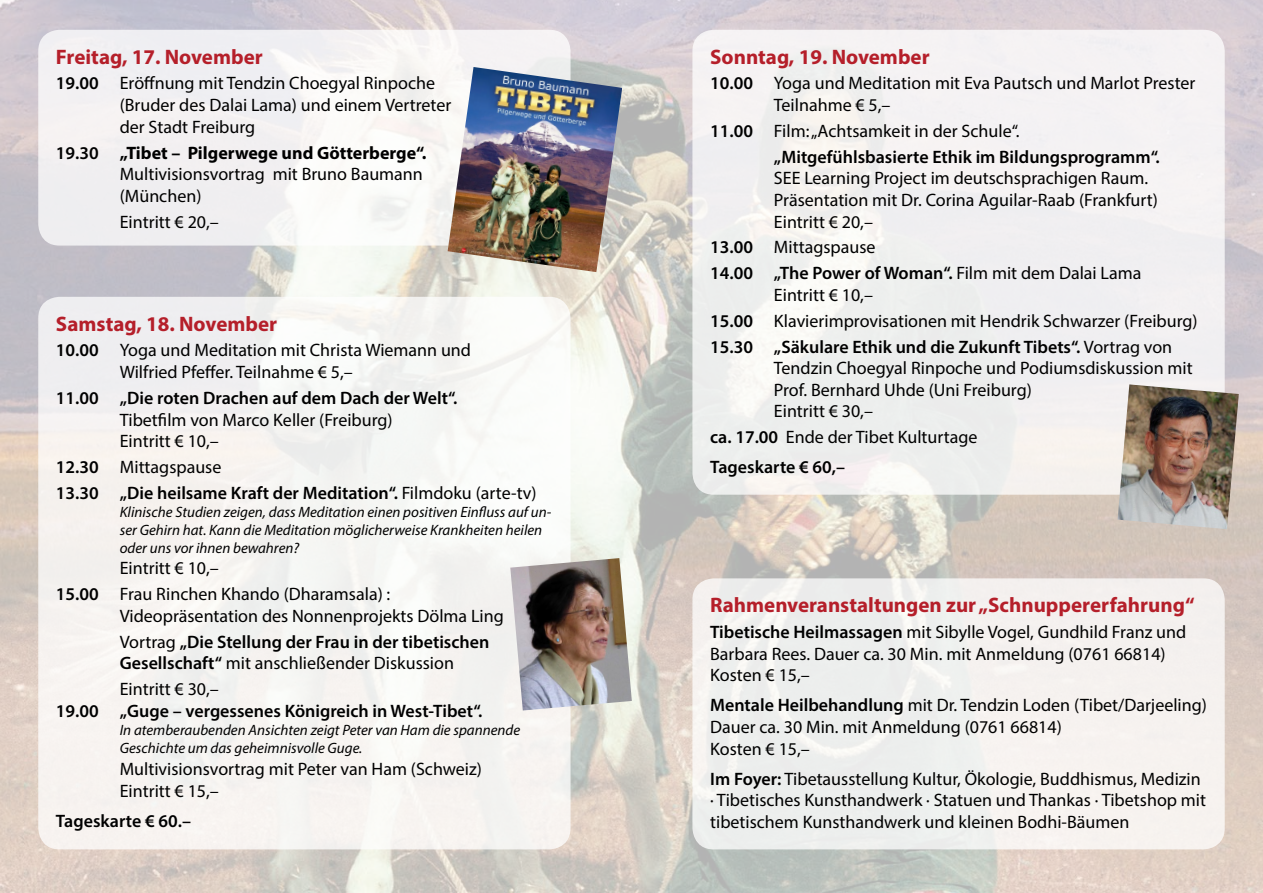
<style>
.page{position:relative;width:1263px;height:893px;background:#fff}
.page>*{position:absolute;margin:0;border:0;box-sizing:border-box;transform-origin:0 0}
.t1{font:700 21px "Myriad Pro";color:#b51f2a}
.t2{font:18px/21.6px "Myriad Pro";color:#000}
.t3{font:600 18px/25.8px "Myriad Pro";color:#000}
.t4{font:italic 15px/18px "Myriad Pro";color:#000}
.s1{font-weight:600}
.s2{font-weight:700}
.s3{font-weight:400}
</style>
<div class="page">
<img style="left:0;top:0;width:1263px;height:893px">
<div style="left:38px;top:30px;width:532px;height:216px;background:linear-gradient(to right,#f1eff1,#f8f6f5);border-radius:21px"></div>
<div style="left:38px;top:297px;width:532px;height:552px;background:#f6f4f1;border-radius:21px"></div>
<div style="left:692px;top:30px;width:533px;height:465px;background:#f1f0f1;border-radius:21px"></div>
<div style="left:692px;top:578px;width:533px;height:271px;background:#f3f1ef;border-radius:21px"></div>
<img style="left:448px;top:67px;width:174px;height:205px">
<img style="left:510px;top:558px;width:122px;height:152px">
<img style="left:1117px;top:384px;width:122px;height:145px">
<p class="t1" style="left:56px;top:43px;width:208px">Freitag, 17. November</p>
<p class="t2" style="left:120px;top:72px;width:333px;text-indent:-64px"><span class="s1">19.00</span> Eröffnung mit Tendzin Choegyal Rinpoche (Bruder des Dalai Lama) und einem Vertreter der Stadt Freiburg</p>
<p class="t2" style="left:120px;top:141px;width:308px;text-indent:-64px"><span class="s1">19.30</span> <span class="s2">„Tibet – Pilgerwege und Götterberge“.<br></span>Multivisionsvortrag mit Bruno Baumann (München)</p>
<p class="t2" style="left:120px;top:210px;width:101px">Eintritt € 20,–</p>
<p class="t1" style="left:56px;top:310px;width:223px">Samstag, 18. November</p>
<p class="t2" style="left:120px;top:339px;width:353px;text-indent:-64px"><span class="s1">10.00</span> Yoga und Meditation mit Christa Wiemann und<br>Wilfried Pfeffer. Teilnahme € 5,–</p>
<p class="t3" style="left:56px;top:385px;width:403px">11.00 „Die roten Drachen auf dem Dach der Welt“.</p>
<p class="t2" style="left:120px;top:408px;width:274px">Tibetfilm von Marco Keller (Freiburg)<br>Eintritt € 10,–</p>
<p class="t3" style="left:56px;top:454px;width:482px">12.30 <span class="s3">Mittagspause<br></span>13.30 „Die heilsame Kraft der Meditation“. <span class="s3">Filmdoku (arte-tv)</span></p>
<p class="t4" style="left:120px;top:503px;width:433px">Klinische Studien zeigen, dass Meditation einen positiven Einfluss auf un&shy;ser Gehirn hat. Kann die Meditation möglicherweise Krankheiten heilen oder uns vor ihnen bewahren?</p>
<p class="t2" style="left:56px;top:555px;width:336px;line-height:25.8px;text-indent:64px">Eintritt € 10,–<br><span class="s1">15.00</span> Frau Rinchen Khando (Dharamsala) :</p>
<p class="t2" style="left:120px;top:603px;width:386px;line-height:25.8px">Videopräsentation des Nonnenprojekts Dölma Ling<br>Vortrag <span class="s1">„Die Stellung der Frau in der tibetischen</span></p>
<p class="t2" style="left:120px;top:650px;width:336px;line-height:25.8px"><span class="s1">Gesellschaft“</span> mit anschließender Diskussion<br>Eintritt € 30,–</p>
<p class="t3" style="left:56px;top:698px;width:428px">19.00 „Guge – vergessenes Königreich in West-Tibet“.</p>
<p class="t4" style="left:120px;top:721px;width:402px">In atemberaubenden Ansichten zeigt Peter van Ham die spannende<br>Geschichte um das geheimnisvolle Guge.</p>
<p class="t2" style="left:120px;top:758px;width:364px">Multivisionsvortrag mit Peter van Ham (Schweiz)<br>Eintritt € 15,–</p>
<p class="t3" style="left:56px;top:807px;width:136px">Tageskarte € 60.–</p>
<p class="t1" style="left:710px;top:43px;width:221px">Sonntag, 19. November</p>
<p class="t2" style="left:774px;top:72px;width:423px;text-indent:-64px"><span class="s1">10.00</span> Yoga und Meditation mit Eva Pautsch und Marlot Prester<br>Teilnahme € 5,–</p>
<p class="t3" style="left:774px;top:117px;width:387px;text-indent:-64px">11.00 <span class="s3">Film: „Achtsamkeit in der Schule“. </span>„Mitgefühlsbasierte Ethik im Bildungsprogramm“.</p>
<p class="t2" style="left:774px;top:167px;width:385px">SEE Learning Project im deutschsprachigen Raum.<br>Präsentation mit Dr. Corina Aguilar-Raab (Frankfurt)<br>Eintritt € 20,–</p>
<p class="t2" style="left:710px;top:234px;width:433px;line-height:25.8px"><span class="s1">13.00</span> Mittagspause<br><span class="s1">14.00 „The Power of Woman“.</span> Film mit dem Dalai Lama</p>
<p class="t2" style="left:710px;top:282px;width:489px;line-height:25.8px;text-indent:64px">Eintritt € 10,–<br><span class="s1">15.00</span> Klavierimprovisationen mit Hendrik Schwarzer (Freiburg)<br><span class="s1">15.30 „Säkulare Ethik und die Zukunft Tibets“.</span> Vortrag von</p>
<p class="t2" style="left:774px;top:357px;width:420px">Tendzin Choegyal Rinpoche und Podiumsdiskussion mit<br>Prof. Bernhard Uhde (Uni Freiburg)<br>Eintritt € 30,–</p>
<p class="t3" style="left:710px;top:422px;width:269px;line-height:30.2px">ca. 17.00 <span class="s3">Ende der Tibet Kulturtage<br></span>Tageskarte € 60,–</p>
<p class="t1" style="left:710px;top:591px;width:486px">Rahmenveranstaltungen zur „Schnuppererfahrung“</p>
<p class="t2" style="left:710px;top:621px;width:478px"><span class="s1">Tibetische Heilmassagen</span> mit Sibylle Vogel, Gundhild Franz und<br>Barbara Rees. Dauer ca. 30 Min. mit Anmeldung (0761 66814)<br>Kosten € 15,–</p>
<p class="t2" style="left:710px;top:694px;width:498px"><span class="s1">Mentale Heilbehandlung</span> mit Dr. Tendzin Loden (Tibet/Darjeeling)<br>Dauer ca. 30 Min. mit Anmeldung (0761 66814)<br>Kosten € 15,–</p>
<p class="t2" style="left:710px;top:767px;width:497px"><span class="s1">Im Foyer:</span> Tibetausstellung Kultur, Ökologie, Buddhismus, Medizin · Tibetisches Kunsthandwerk · Statuen und Thankas · Tibetshop mit tibetischem Kunsthandwerk und kleinen Bodhi-Bäumen</p>
</div>
